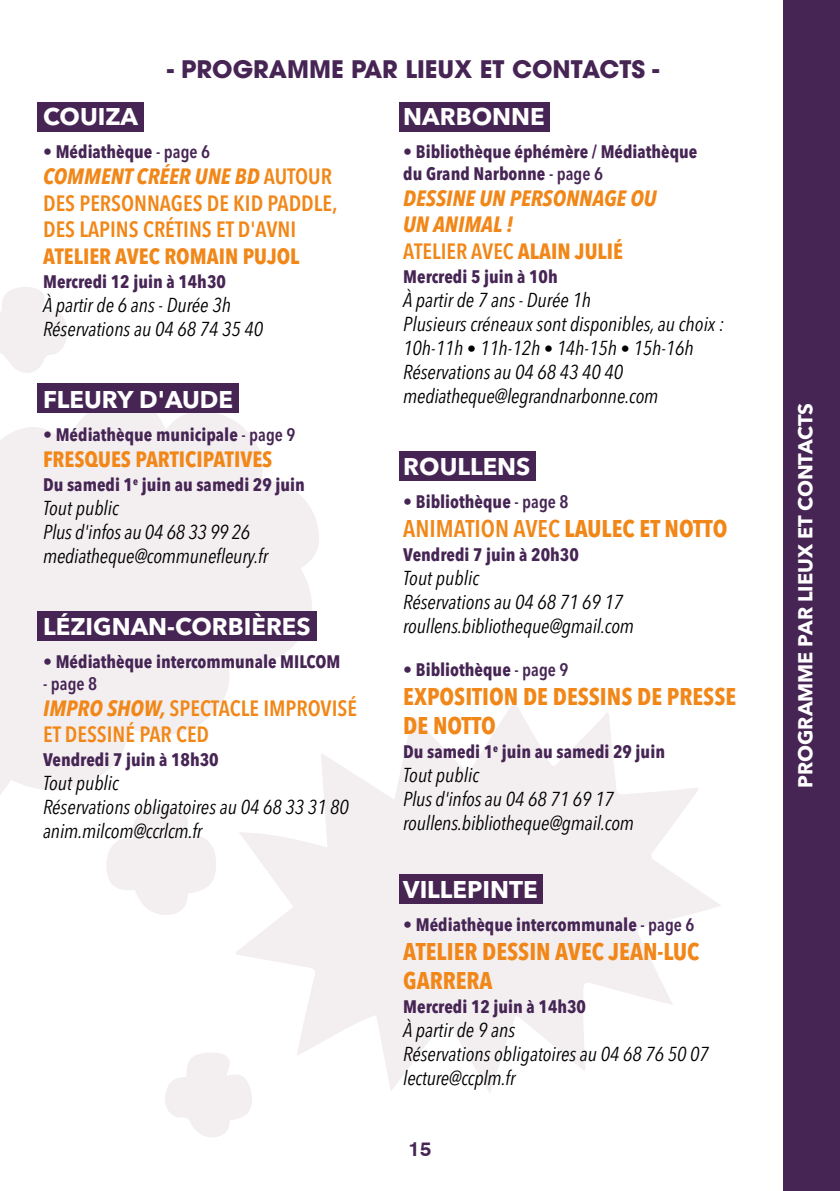
<style>
.page{position:relative;width:840px;height:1191px;background:#fff}
.page>*{position:absolute;margin:0;border:0;box-sizing:border-box;transform-origin:0 0}
.t1{font:700 condensed 24px/28.8px "Avenir Next LT Pro";color:#f18718}
.t2{font:700 24px "Avenir Next LT Pro";color:#fff}
.t3{font:700 24px "Avant Garde LT";color:#462554}
.t4{font:600 condensed 24px "Avenir Next LT Pro";color:#f18718}
.t5{font:600 condensed 22px/26.4px "Avenir Next LT Pro";color:#f18718}
.t6{font:italic 700 condensed 22px/26.4px "Avenir Next LT Pro";color:#f18718}
.t7{font:700 condensed 22px "Avenir Next LT Pro";color:#f18718}
.t8{font:italic condensed 20px/24px "Avenir Next LT Pro";color:#000}
.t9{font:700 20px "Avenir Next LT Pro";color:#fff}
.t10{font:700 20px "Swiss 721 BT";color:#462554}
.t11{font:700 condensed 18px/21.6px "Avenir Next LT Pro";color:#462554}
.t12{font:600 condensed 18px "Avenir Next LT Pro";color:#462554}
.s1{font-weight:600}
.s2{font-weight:700;font-style:italic}
.s3{font-weight:600;font-style:normal}
.s4{font-style:normal}
.s5{font-weight:700;font-style:normal;font-size:18px}
.s6{font-weight:700}
</style>
<div class="page">
<div style="left:399px;top:451px;width:136px;height:29px;background:#462554"></div>
<svg style="left:0;top:413px;width:319px;height:382px;fill:#f3eff1"></svg>
<svg style="left:235px;top:701px;width:486px;height:392px;fill:#f3eff1"></svg>
<svg style="left:106px;top:807px;width:110px;height:108px"></svg>
<svg style="left:165px;top:1051px;width:87px;height:86px"></svg>
<svg style="left:0;top:287px;width:67px;height:86px"></svg>
<div style="left:782px;top:0;width:57px;height:1191px;background:#462554"></div>
<div style="left:37px;top:102px;width:107px;height:29px;background:#462554"></div>
<div style="left:37px;top:384px;width:202px;height:29px;background:#462554"></div>
<div style="left:37px;top:611px;width:279px;height:29px;background:#462554"></div>
<div style="left:399px;top:102px;width:150px;height:29px;background:#462554"></div>
<p class="t3" style="left:167px;top:53px;width:493px">- PROGRAMME PAR LIEUX ET CONTACTS -</p>
<p class="t2" style="left:43px;top:102px;width:96px">COUIZA</p>
<p class="t11" style="left:43px;top:141px;width:168px">• Médiathèque <span class="s1">- page 6</span></p>
<p class="t5" style="left:43px;top:163px;width:296px"><span class="s2">COMMENT CRÉER UNE BD</span> AUTOUR<br>DES PERSONNAGES DE KID PADDLE,<br>DES LAPINS CRÉTINS ET D'AVNI</p>
<p class="t7" style="left:43px;top:242px;width:258px">ATELIER AVEC ROMAIN PUJOL</p>
<p class="t11" style="left:43px;top:270px;width:184px">Mercredi 12 juin à 14h30</p>
<p class="t8" style="left:43px;top:292px;width:221px">À partir de 6 ans - Durée 3h<br>Réservations au 04 68 74 35 40</p>
<p class="t2" style="left:43px;top:384px;width:191px">FLEURY D'AUDE</p>
<p class="t11" style="left:43px;top:423px;width:254px">• Médiathèque municipale <span class="s1">- page 9</span></p>
<p class="t7" style="left:43px;top:446px;width:231px">FRESQUES PARTICIPATIVES</p>
<p class="t11" style="left:43px;top:474px;width:263px">Du samedi 1<sup>e</sup> juin au samedi 29 juin</p>
<p class="t8" style="left:43px;top:496px;width:226px">Tout public<br>Plus d'infos au 04 68 33 99 26 mediatheque@communefleury.fr</p>
<p class="t2" style="left:43px;top:612px;width:269px">LÉZIGNAN-CORBIÈRES</p>
<p class="t11" style="left:43px;top:650px;width:298px">• Médiathèque intercommunale MILCOM</p>
<p class="t12" style="left:43px;top:672px;width:55px">- page 8</p>
<p class="t5" style="left:43px;top:695px;width:315px"><span class="s2">IMPRO SHOW,</span> SPECTACLE IMPROVISÉ<br>ET DESSINÉ PAR CED</p>
<p class="t11" style="left:43px;top:749px;width:177px">Vendredi 7 juin à 18h30</p>
<p class="t8" style="left:43px;top:771px;width:307px">Tout public<br>Réservations obligatoires au 04 68 33 31 80 anim.milcom@ccrlcm.fr</p>
<p class="t2" style="left:403px;top:102px;width:143px">NARBONNE</p>
<p class="t11" style="left:403px;top:141px;width:295px">• Bibliothèque éphémère / Médiathèque du Grand Narbonne <span class="s1">- page 6</span></p>
<p class="t6" style="left:403px;top:185px;width:254px">DESSINE UN PERSONNAGE OU<br>UN ANIMAL !<br><span class="s3">ATELIER AVEC</span> <span class="s4">ALAIN JULIÉ</span></p>
<p class="t11" style="left:403px;top:265px;width:156px">Mercredi 5 juin à 10h</p>
<p class="t8" style="left:403px;top:288px;width:322px">À partir de 7 ans - Durée 1h<br>Plusieurs créneaux sont disponibles, au choix :<br>10h-11h <span class="s5">•</span> 11h-12h <span class="s5">•</span> 14h-15h <span class="s5">•</span> 15h-16h Réservations au 04 68 43 40 40 mediatheque@legrandnarbonne.com</p>
<p class="t2" style="left:403px;top:452px;width:129px">ROULLENS</p>
<p class="t11" style="left:403px;top:490px;width:167px">• Bibliothèque <span class="s1">- page 8</span></p>
<p class="t4" style="left:403px;top:513px;width:325px">ANIMATION AVEC <span class="s6">LAULEC ET NOTTO</span></p>
<p class="t11" style="left:403px;top:543px;width:177px">Vendredi 7 juin à 20h30</p>
<p class="t8" style="left:403px;top:565px;width:232px">Tout public<br>Réservations au 04 68 71 69 17 roullens.bibliotheque@gmail.com</p>
<p class="t11" style="left:403px;top:659px;width:167px">• Bibliothèque <span class="s1">- page 9</span></p>
<p class="t1" style="left:403px;top:682px;width:334px">EXPOSITION DE DESSINS DE PRESSE<br>DE NOTTO</p>
<p class="t11" style="left:403px;top:740px;width:263px">Du samedi 1<sup>e</sup> juin au samedi 29 juin</p>
<p class="t8" style="left:403px;top:763px;width:232px">Tout public<br>Plus d'infos au 04 68 71 69 17 roullens.bibliotheque@gmail.com</p>
<p class="t2" style="left:403px;top:874px;width:136px">VILLEPINTE</p>
<p class="t11" style="left:403px;top:913px;width:292px">• Médiathèque intercommunale <span class="s1">- page 6</span></p>
<p class="t1" style="left:403px;top:936px;width:297px">ATELIER DESSIN AVEC JEAN-LUC<br>GARRERA</p>
<p class="t11" style="left:403px;top:995px;width:184px">Mercredi 12 juin à 14h30</p>
<p class="t8" style="left:403px;top:1017px;width:307px">À partir de 9 ans<br>Réservations obligatoires au 04 68 76 50 07 lecture@ccplm.fr</p>
<p class="t10" style="left:408px;top:1135px;width:24px">15</p>
<p class="t9" style="left:792px;top:788px;width:387px;rotate:-90deg">PROGRAMME PAR LIEUX ET CONTACTS</p>
</div>
